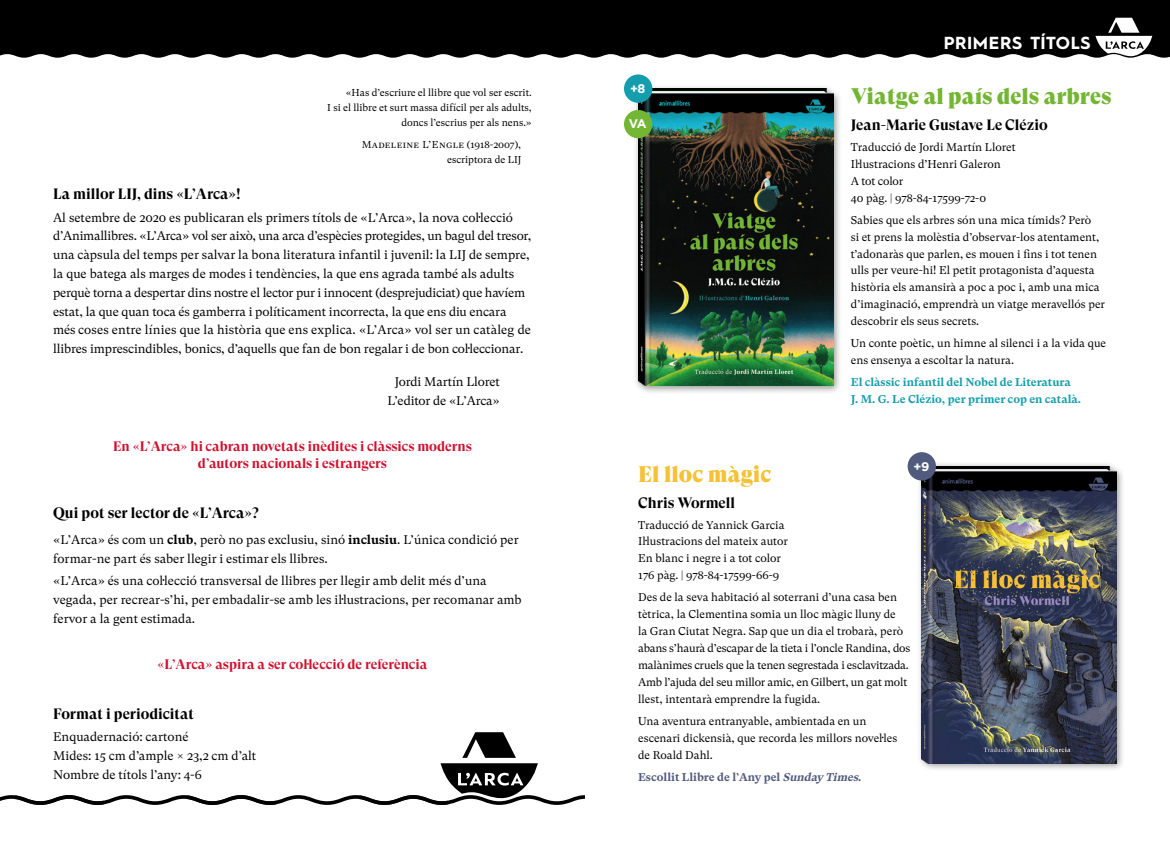
<style>
.page{position:relative;width:1170px;height:851px;background:#fff}
.page>*{position:absolute;margin:0;border:0;box-sizing:border-box;transform-origin:0 0}
.Títol{font:22.5px "GT Super Display Super";color:#73b633}
.Títol-2{font:22.5px "GT Super Display Super";color:#f5c135}
.t1{font:700 17.5px "Hurme Geometric Sans 1 W03";letter-spacing:.03em;color:#fff}
.Títol_1{font:700 15px "GT Super Display";color:#000}
.Autoria{font:700 15px "GT Super Display";color:#000}
.Destacat{font:700 13.75px/17.5px "GT Super Display";color:#cf122f;text-align:center}
.Text_presentació{font:12.5px/18.8px "GT Super Text";color:#000}
.Text{font:12.5px/18.8px "GT Super Text";color:#000}
.Boleta{font:700 12.5px "Gotham";color:#fff}
.Sinopsi{font:11.25px/16.9px "GT Super Text";color:#000}
.Dades_llibre{font:11.25px "GT Super Text";color:#000}
.Sinopsi-2{font:700 11.25px/16.9px "GT Super Text";color:#149dac}
.Sinopsi-3{font:700 11.25px "GT Super Text";color:#515b7d}
.Text-2{font:10px "GT Super Text";color:#000}
.Signatura{font:10px "GT Super Text";letter-spacing:.04em;color:#000}
.s1{font-weight:700}
.s2{font-style:italic}
</style>
<div class="page">
<div style="left:633px;top:83px;width:208px;height:311px;background:#000;opacity:.4"></div>
<img style="left:638px;top:89px;width:195px;height:297px">
<div style="left:916px;top:461px;width:209px;height:311px;background:#000;opacity:.4"></div>
<img style="left:921px;top:466px;width:195px;height:297px">
<div style="left:0;top:0;width:1169px;height:58px;background:#000"></div>
<svg style="left:1095px;top:18px;width:57px;height:38px"></svg>
<svg style="left:462px;top:732px;width:54px;height:25px"></svg>
<svg style="left:0;top:763px;width:585px;height:41px"></svg>
<div style="left:624px;top:74px;width:28px;height:29px;background:#149dac;border-radius:50%"></div>
<div style="left:907px;top:452px;width:28px;height:28px;background:#515b7d;border-radius:50%"></div>
<div style="left:624px;top:110px;width:28px;height:28px;background:#73b633;border-radius:50%"></div>
<p class="Text-2" style="left:346px;top:87px;width:187px">«Has d’escriure el llibre que vol ser escrit.</p>
<p class="Text-2" style="left:327px;top:102px;width:206px">I si el llibre et surt massa difícil per als adults,</p>
<p class="Text-2" style="left:401px;top:117px;width:132px">doncs l’escrius per als nens.»</p>
<p class="Signatura" style="left:361px;top:139px;width:161px">Madeleine L’Engle (1918-2007),</p>
<p class="Text-2" style="left:447px;top:154px;width:76px">escriptora de LIJ</p>
<p class="Títol_1" style="left:53px;top:186px;width:189px">La millor LIJ, dins «L’Arca»!</p>
<p class="Text_presentació" style="left:53px;top:208px;width:480px">Al setembre de 2020 es publicaran els primers títols de «L’Arca», la nova col·lecció d’Animallibres. «L’Arca» vol ser això, una arca d’espècies protegides, un bagul del tresor, una càpsula del temps per salvar la bona literatura infantil i juvenil: la LIJ de sempre, la que batega als marges de modes i tendències, la que ens agrada també als adults perquè torna a despertar dins nostre el lector pur i innocent (desprejudiciat) que havíem estat, la que quan toca és gamberra i políticament incorrecta, la que ens diu encara més coses entre línies que la història que ens explica. «L’Arca» vol ser un catàleg de llibres imprescindibles, bonics, d’aquells que fan de bon regalar i de bon col·leccionar.</p>
<p class="Text_presentació" style="left:394px;top:372px;width:107px">Jordi Martín Lloret</p>
<p class="Text_presentació" style="left:387px;top:391px;width:114px">L’editor de «L’Arca»</p>
<p class="Destacat" style="left:113px;top:437px;width:360px">En «L’Arca» hi cabran novetats inèdites i clàssics moderns d’autors nacionals i estrangers</p>
<p class="Títol_1" style="left:53px;top:505px;width:207px">Qui pot ser lector de «L’Arca»?</p>
<p class="Text" style="left:53px;top:530px;width:467px">«L’Arca» és com un <span class="s1">club</span>, però no pas exclusiu, sinó <span class="s1">inclusiu</span>. L’única condició per formar-ne part és saber llegir i estimar els llibres.</p>
<p class="Text_presentació" style="left:53px;top:571px;width:470px">«L’Arca» és una col·lecció transversal de llibres per llegir amb delit més d’una vegada, per recrear-s’hi, per embadalir-se amb les il·lustracions, per recomanar amb fervor a la gent estimada.</p>
<p class="Destacat" style="left:158px;top:655px;width:271px">«L’Arca» aspira a ser col·lecció de referència</p>
<p class="Títol_1" style="left:53px;top:705px;width:142px">Format i periodicitat</p>
<p class="Text_presentació" style="left:53px;top:727px;width:137px">Enquadernació: cartoné</p>
<p class="Text" style="left:53px;top:746px;width:205px">Mides: 15 cm d’ample × 23,2 cm d’alt</p>
<p class="Text" style="left:53px;top:764px;width:150px">Nombre de títols l’any: 4-6</p>
<p class="Boleta" style="left:630px;top:81px;width:17px">+8</p>
<p class="Boleta" style="left:628px;top:117px;width:20px">VA</p>
<p class="t1" style="left:943px;top:30px;width:148px">PRIMERS TÍTOLS</p>
<p class="Títol" style="left:850px;top:85px;width:262px">Viatge al país dels arbres</p>
<p class="Autoria" style="left:850px;top:117px;width:198px">Jean-Marie Gustave Le Clézio</p>
<p class="Dades_llibre" style="left:850px;top:140px;width:166px">Traducció de Jordi Martín Lloret</p>
<p class="Dades_llibre" style="left:850px;top:157px;width:151px">Il·lustracions d’Henri Galeron</p>
<p class="Dades_llibre" style="left:850px;top:174px;width:54px">A tot color</p>
<p class="Dades_llibre" style="left:850px;top:191px;width:137px">40 pàg. | 978-84-17599-72-0</p>
<p class="Sinopsi" style="left:850px;top:211px;width:255px">Sabies que els arbres són una mica tímids? Però<br>si et prens la molèstia d’observar-los atentament, t’adonaràs que parlen, es mouen i fins i tot tenen ulls per veure-hi! El petit protagonista d’aquesta història els amansirà a poc a poc i, amb una mica d’imaginació, emprendrà un viatge meravellós per descobrir els seus secrets.</p>
<p class="Sinopsi" style="left:850px;top:335px;width:257px">Un conte poètic, un himne al silenci i a la vida que ens ensenya a escoltar la natura.</p>
<p class="Sinopsi-2" style="left:850px;top:374px;width:232px">El clàssic infantil del Nobel de Literatura<br>J. M. G. Le Clézio, per primer cop en català.</p>
<p class="Boleta" style="left:913px;top:459px;width:17px">+9</p>
<p class="Títol-2" style="left:638px;top:462px;width:135px">El lloc màgic</p>
<p class="Autoria" style="left:638px;top:495px;width:98px">Chris Wormell</p>
<p class="Dades_llibre" style="left:638px;top:518px;width:148px">Traducció de Yannick Garcia</p>
<p class="Dades_llibre" style="left:638px;top:535px;width:151px">Il·lustracions del mateix autor</p>
<p class="Dades_llibre" style="left:638px;top:552px;width:144px">En blanc i negre i a tot color</p>
<p class="Dades_llibre" style="left:638px;top:568px;width:143px">176 pàg. | 978-84-17599-66-9</p>
<p class="Sinopsi" style="left:638px;top:589px;width:273px">Des de la seva habitació al soterrani d’una casa ben tètrica, la Clementina somia un lloc màgic lluny de<br>la Gran Ciutat Negra. Sap que un dia el trobarà, però abans s’haurà d’escapar de la tieta i l’oncle Randina, dos malànimes cruels que la tenen segrestada i esclavitzada.<br>Amb l’ajuda del seu millor amic, en Gilbert, un gat molt llest, intentarà emprendre la fugida.</p>
<p class="Sinopsi" style="left:638px;top:712px;width:260px">Una aventura entranyable, ambientada en un escenari dickensià, que recorda les millors novel·les de Roald Dahl.</p>
<p class="Sinopsi-3" style="left:638px;top:770px;width:225px">Escollit Llibre de l’Any pel <span class="s2">Sunday Times</span>.</p>
</div>
